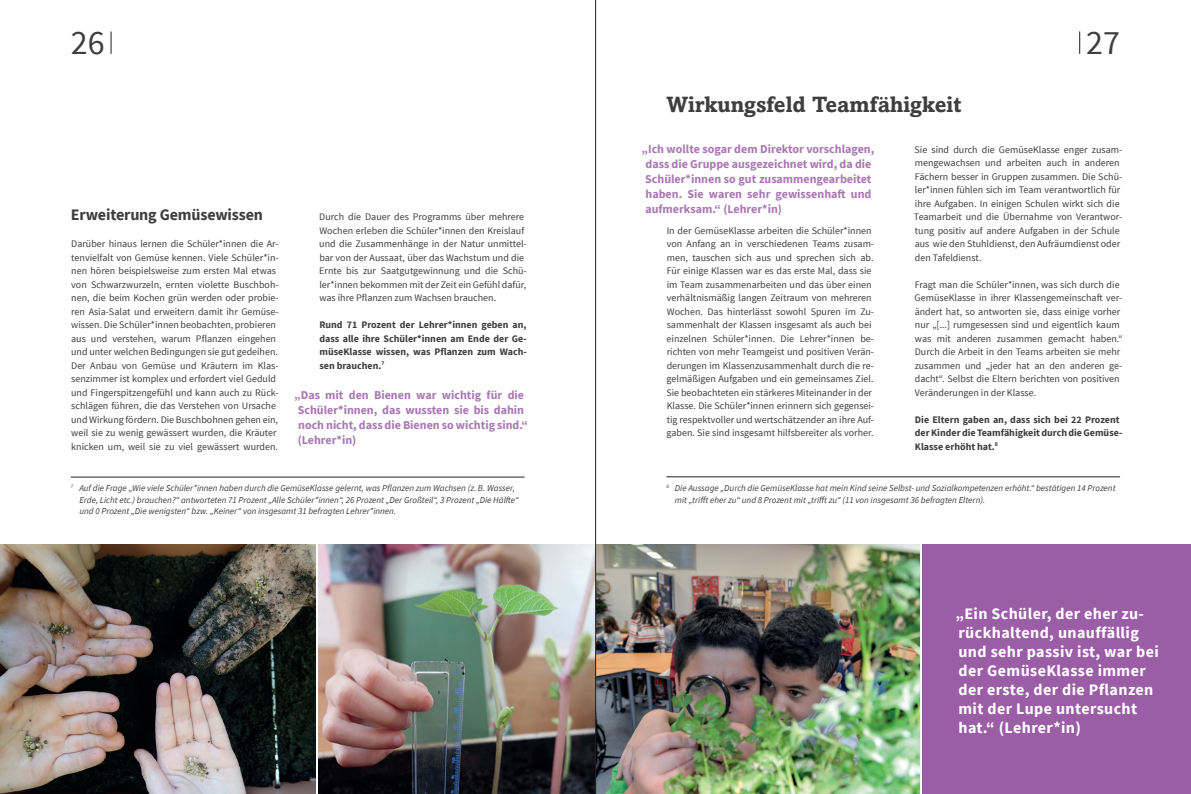
<style>
.page{position:relative;width:1191px;height:794px;background:#fff}
.page>*{position:absolute;margin:0;border:0;box-sizing:border-box;transform-origin:0 0}
.t1{font:34px "Source Sans Pro";color:#3e3e3f}
.Headline{font:700 22px "Amasis MT Pro";color:#3e3e3f}
.Fließtext_eingerückt{font:700 16px/19px "Source Sans Pro";letter-spacing:.025em;color:#fff}
.Fließtext_eingerückt-2{font:700 16px "Source Sans Pro";letter-spacing:-.01em;color:#3e3e3f}
.Fließtext_eingerückt-3{font:700 12px/15px "Source Sans Pro";color:#a978b3;text-align:justify}
.Fließtext_eingerückt-4{font:10px/13.5px "Source Sans Pro";color:#3e3e3f}
.Fließtext_eingerückt-5{font:700 10px/13.5px "Source Sans Pro";color:#3e3e3f;text-align:justify}
.Bildunterschrift{font:italic 9px/11.5px "Source Sans Pro";color:#3e3e3f}
</style>
<div class="page">
<hr style="left:666px;top:476px;width:454px;height:1px;background:#231f20">
<hr style="left:71px;top:477px;width:453px;height:1px;background:#231f20">
<svg style="left:1079px;top:31px;width:1px;height:23px"></svg>
<svg style="left:111px;top:31px;width:1px;height:23px"></svg>
<img style="left:318px;top:544px;width:601px;height:250px">
<img style="left:0;top:544px;width:315px;height:250px">
<div style="left:922px;top:544px;width:269px;height:250px;background:#9a5da6"></div>
<hr style="left:595px;top:0;width:1px;height:794px;background:#231f20">
<h1 class="t1" style="left:71px;top:21px;width:35px">26</h1>
<h1 class="t1" style="left:1086px;top:21px;width:35px">27</h1>
<p class="Fließtext_eingerückt-2" style="left:71px;top:204px;width:194px">Erweiterung Gemüsewissen</p>
<p class="Fließtext_eingerückt-4" style="left:71px;top:237px;width:209px">Darüber hinaus lernen die Schüler*innen die Ar&shy;tenvielfalt von Gemüse kennen. Viele Schüler*in&shy;nen hören beispielsweise zum ersten Mal etwas von Schwarzwurzeln, ernten violette Buschboh&shy;nen, die beim Kochen grün werden oder probie&shy;ren Asia-Salat und erweitern damit ihr Gemüse&shy;wissen. Die Schüler*innen beobachten, probieren aus und verstehen, warum Pflanzen eingehen und unter welchen Bedingungen sie gut gedeihen.<br>Der Anbau von Gemüse und Kräutern im Klas&shy;senzimmer ist komplex und erfordert viel Geduld und Fingerspitzengefühl und kann auch zu Rück&shy;schlägen führen, die das Verstehen von Ursache und Wirkung fördern. Die Buschbohnen gehen ein, weil sie zu wenig gewässert wurden, die Kräuter knicken um, weil sie zu viel gewässert wurden.</p>
<p class="Fließtext_eingerückt-4" style="left:319px;top:210px;width:209px">Durch die Dauer des Programms über mehrere Wochen erleben die Schüler*innen den Kreislauf und die Zusammenhänge in der Natur unmittel&shy;bar von der Aussaat, über das Wachstum und die Ernte bis zur Saatgutgewinnung und die Schü&shy;ler*innen bekommen mit der Zeit ein Gefühl dafür, was ihre Pflanzen zum Wachsen brauchen.</p>
<p class="Fließtext_eingerückt-5" style="left:319px;top:318px;width:209px">Rund 71 Prozent der Lehrer*innen geben an, dass alle ihre Schüler*innen am Ende der Ge&shy;müseKlasse wissen, was Pflanzen zum Wach&shy;sen brauchen.<sup>7</sup></p>
<p class="Fließtext_eingerückt-3" style="left:294px;top:387px;width:235px;text-align:left">„Das mit den Bienen war wichtig für die Schüler*innen, das wussten sie bis dahin noch nicht, dass die Bienen so wichtig sind.“ (Lehrer*in)</p>
<p class="Bildunterschrift" style="left:79px;top:482px;width:441px;text-indent:-9px"><sup>7</sup> Auf die Frage „Wie viele Schüler*innen haben durch die GemüseKlasse gelernt, was Pflanzen zum Wachsen (z. B. Wasser,<br>Erde, Licht etc.) brauchen?“ antworteten 71 Prozent „Alle Schüler*innen“, 26 Prozent „Der Großteil“, 3 Prozent „Die Hälfte“ und 0 Prozent „Die wenigsten“ bzw. „Keiner“ von insgesamt 31 befragten Lehrer*innen.</p>
<p class="Headline" style="left:666px;top:91px;width:297px">Wirkungsfeld Teamfähigkeit</p>
<p class="Fließtext_eingerückt-3" style="left:641px;top:141px;width:234px">„Ich wollte sogar dem Direktor vorschlagen,</p>
<p class="Fließtext_eingerückt-3" style="left:645px;top:156px;width:228px">dass die Gruppe ausgezeichnet wird, da die Schüler*innen so gut zusammengearbeitet haben. Sie waren sehr gewissenhaft und aufmerksam.“ (Lehrer*in)</p>
<p class="Fließtext_eingerückt-4" style="left:666px;top:224px;width:209px">In der GemüseKlasse arbeiten die Schüler*innen von Anfang an in verschiedenen Teams zusam&shy;men, tauschen sich aus und sprechen sich ab.<br>Für einige Klassen war es das erste Mal, dass sie im Team zusammenarbeiten und das über einen verhältnismäßig langen Zeitraum von mehreren Wochen. Das hinterlässt sowohl Spuren im Zu&shy;sammenhalt der Klassen insgesamt als auch bei einzelnen Schüler*innen. Die Lehrer*innen be&shy;richten von mehr Teamgeist und positiven Verän&shy;derungen im Klassenzusammenhalt durch die re&shy;gelmäßigen Aufgaben und ein gemeinsames Ziel.<br>Sie beobachteten ein stärkeres Miteinander in der Klasse. Die Schüler*innen erinnern sich gegensei&shy;tig respektvoller und wertschätzender an ihre Auf&shy;gaben. Sie sind insgesamt hilfsbereiter als vorher.</p>
<p class="Fließtext_eingerückt-4" style="left:914px;top:143px;width:210px">Sie sind durch die GemüseKlasse enger zusam&shy;mengewachsen und arbeiten auch in anderen Fächern besser in Gruppen zusammen. Die Schü&shy;ler*innen fühlen sich im Team verantwortlich für ihre Aufgaben. In einigen Schulen wirkt sich die Teamarbeit und die Übernahme von Verantwor&shy;tung positiv auf andere Aufgaben in der Schule aus wie den Stuhldienst, den Aufräumdienst oder den Tafeldienst.</p>
<p class="Fließtext_eingerückt-4" style="left:914px;top:278px;width:210px">Fragt man die Schüler*innen, was sich durch die GemüseKlasse in ihrer Klassengemeinschaft ver&shy;ändert hat, so antworten sie, dass einige vorher nur „[...] rumgesessen sind und eigentlich kaum was mit anderen zusammen gemacht haben.“ Durch die Arbeit in den Teams arbeiten sie mehr zusammen und „jeder hat an den anderen ge&shy;dacht“. Selbst die Eltern berichten von positiven Veränderungen in der Klasse.</p>
<p class="Fließtext_eingerückt-5" style="left:915px;top:412px;width:209px;text-align:left">Die Eltern gaben an, dass sich bei 22 Prozent der Kinder die Teamfähigkeit durch die Gemüse-<br>Klasse erhöht hat.<sup>8</sup></p>
<p class="Bildunterschrift" style="left:675px;top:482px;width:442px;text-indent:-9px"><sup>8</sup> Die Aussage „Durch die GemüseKlasse hat mein Kind seine Selbst- und Sozialkompetenzen erhöht.“ bestätigen 14 Prozent mit „trifft eher zu“ und 8 Prozent mit „trifft zu“ (11 von insgesamt 36 befragten Eltern).</p>
<p class="Fließtext_eingerückt" style="left:955px;top:604px;width:205px">„Ein Schüler, der eher zu&shy;rückhaltend, unauffällig und sehr passiv ist, war bei der GemüseKlasse immer der erste, der die Pflanzen mit der Lupe untersucht hat.“ (Lehrer*in)</p>
</div>
